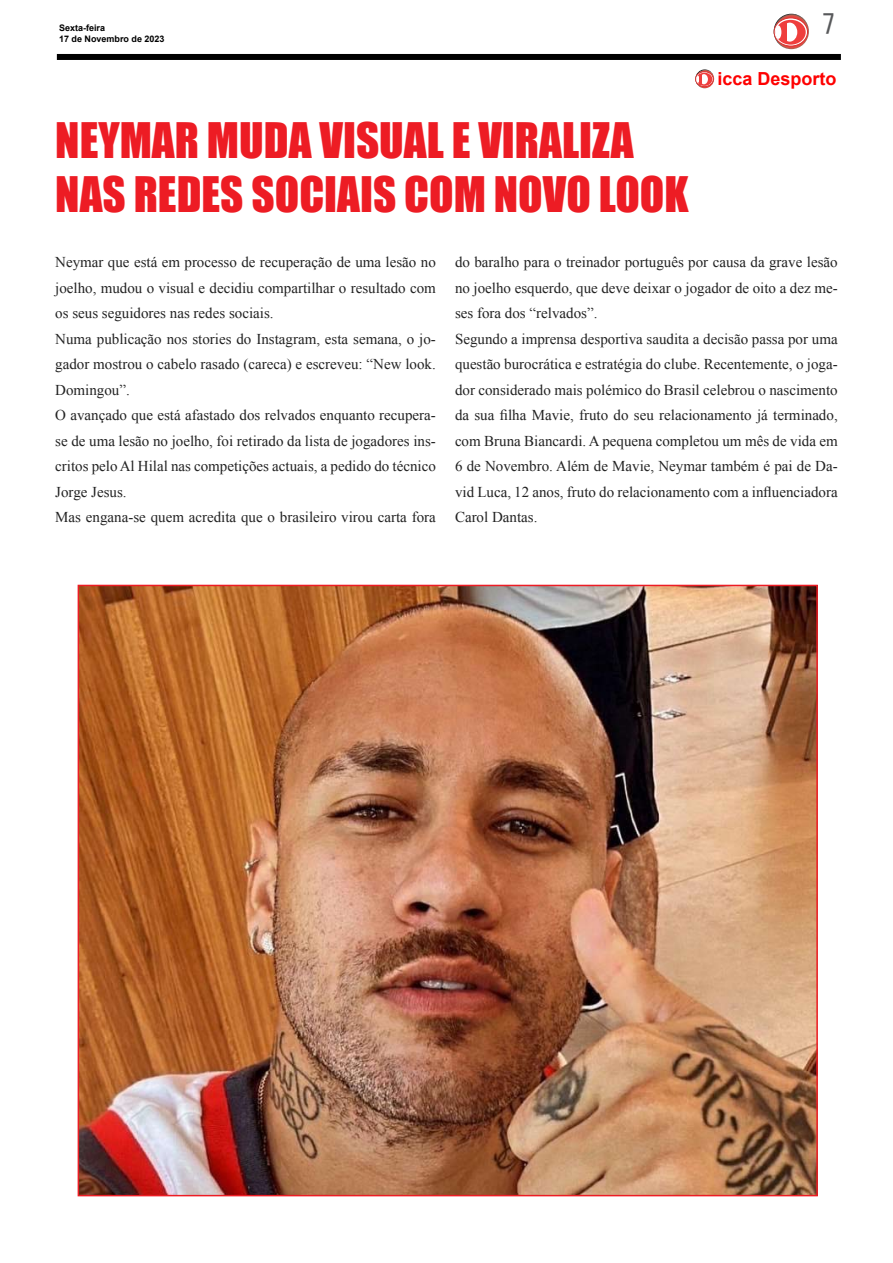
<style>
.page{position:relative;width:893px;height:1263px;background:#fff}
.page>*{position:absolute;margin:0;border:0;box-sizing:border-box;transform-origin:0 0}
.t1{font:45px/54px "Impact";color:#ed1c24}
.t2{font:27px "MS Gothic";color:#58595b}
.t3{font:700 18px "Arial";color:#fe0000}
.t4{font:15px/25.5px "Times New Roman";color:#222}
.t5{font:700 9px/10.8px "Arial";color:#000}
</style>
<div class="page">
<div style="left:57px;top:54px;width:784px;height:6px;background:#000"></div>
<svg style="left:774px;top:14px;width:35px;height:35px"></svg>
<svg style="left:774px;top:18px;width:33px;height:28px"></svg>
<div style="left:774px;top:18px;width:34px;height:28px;border:1px solid #d9322f;border-radius:50%"></div>
<svg style="left:776px;top:20px;width:30px;height:25px"></svg>
<div style="left:775px;top:26px;width:6px;height:13px;background:#fff;border-radius:50%"></div>
<div style="left:782px;top:23px;width:15px;height:19px;background:#fff;border-radius:50%"></div>
<hr style="left:782px;top:22px;width:4px;height:20px;background:#ef3e3d">
<svg style="left:695px;top:69px;width:19px;height:19px"></svg>
<div style="left:695px;top:72px;width:18px;height:15px;border:1px solid #d9322f;border-radius:50%"></div>
<div style="left:696px;top:73px;width:16px;height:13px;background:#ef3e3d;border-radius:50%"></div>
<div style="left:700px;top:74px;width:8px;height:10px;background:#fff;border-radius:50%"></div>
<svg style="left:696px;top:74px;width:6px;height:10px"></svg>
<img style="left:81px;top:588px;width:734px;height:605px">
<p class="t5" style="left:59px;top:23px;width:107px">Sexta-feira<br>17 de Novembro de 2023</p>
<h1 class="t1" style="left:55px;top:112px;width:635px">NEYMAR MUDA VISUAL E VIRALIZA<br>NAS REDES SOCIAIS COM NOVO LOOK</h1>
<h2 class="t2" style="left:822px;top:10px;width:15px">7</h2>
<p class="t3" style="left:717px;top:66px;width:121px">icca Desporto</p>
<p class="t4" style="left:55px;top:249px;width:382px">Neymar que está em processo de recuperação de uma lesão no joelho, mudou o visual e decidiu compartilhar o resultado com os seus seguidores nas redes sociais.<br>Numa publicação nos stories do Instagram, esta semana, o jo&shy;gador mostrou o cabelo rasado (careca) e escreveu: “New look.<br>Domingou”.<br>O avançado que está afastado dos relvados enquanto recupera&shy;se de uma lesão no joelho, foi retirado da lista de jogadores ins&shy;critos pelo Al Hilal nas competições actuais, a pedido do técnico Jorge Jesus.<br>Mas engana-se quem acredita que o brasileiro virou carta fora</p>
<p class="t4" style="left:455px;top:249px;width:384px">do baralho para o treinador português por causa da grave lesão no joelho esquerdo, que deve deixar o jogador de oito a dez me&shy;ses fora dos “relvados”.<br>Segundo a imprensa desportiva saudita a decisão passa por uma questão burocrática e estratégia do clube. Recentemente, o joga&shy;dor considerado mais polémico do Brasil celebrou o nascimento da sua filha Mavie, fruto do seu relacionamento já terminado, com Bruna Biancardi. A pequena completou um mês de vida em 6 de Novembro. Além de Mavie, Neymar também é pai de Da&shy;vid Luca, 12 anos, fruto do relacionamento com a influenciadora Carol Dantas.</p>
</div>
